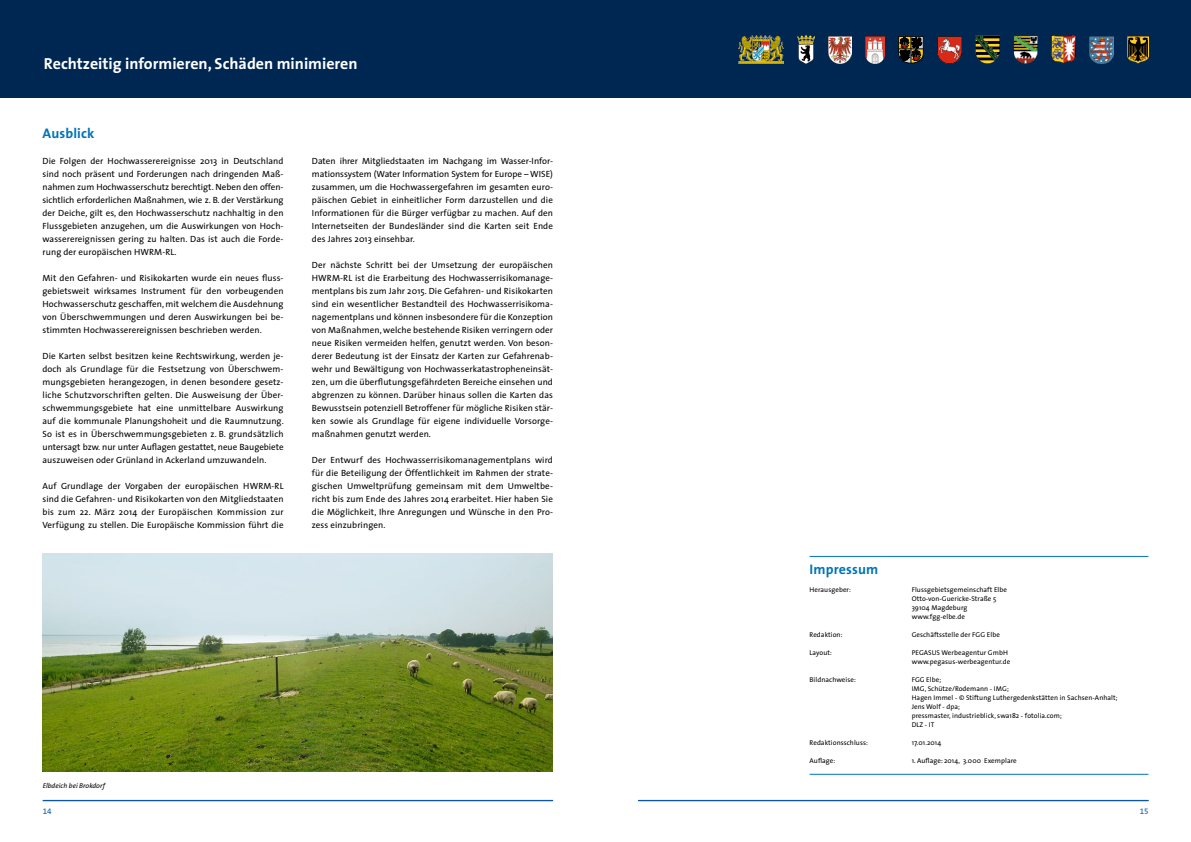
<style>
.page{position:relative;width:1191px;height:842px;background:#fff}
.page>*{position:absolute;margin:0;border:0;box-sizing:border-box;transform-origin:0 0}
.t1{font:700 16px "The Sans";color:#fff}
.t2{font:700 14px "The Sans";letter-spacing:.01em;color:#0074b7}
.t3{font:9px/13px "The Sans";letter-spacing:.01em;color:#000;text-align:justify}
.t4{font:8px "The Sans Expert";color:#0b56a5}
.t5{font:7px/9px "The Sans";letter-spacing:.01em;color:#000}
.t6{font:italic 7px "The Sans";color:#000}
</style>
<div class="page">
<div style="left:595px;top:0;width:596px;height:98px;background:#002752"></div>
<div style="left:0;top:0;width:595px;height:98px;background:#002752"></div>
<img style="left:797px;top:36px;width:17px;height:28px">
<img style="left:738px;top:36px;width:45px;height:27px">
<img style="left:828px;top:36px;width:23px;height:27px">
<svg style="left:898px;top:36px;width:25px;height:27px"></svg>
<img style="left:865px;top:36px;width:19px;height:27px">
<img style="left:937px;top:36px;width:24px;height:27px">
<img style="left:1013px;top:36px;width:24px;height:28px">
<img style="left:975px;top:36px;width:24px;height:28px">
<img style="left:1089px;top:36px;width:24px;height:27px">
<img style="left:1051px;top:36px;width:24px;height:28px">
<img style="left:1127px;top:36px;width:21px;height:28px">
<svg style="left:638px;top:800px;width:510px;height:1px"></svg>
<svg style="left:42px;top:800px;width:511px;height:1px"></svg>
<hr style="left:809px;top:556px;width:339px;height:1px;background:#0074b7">
<hr style="left:809px;top:774px;width:339px;height:1px;background:#0074b7">
<img style="left:43px;top:554px;width:510px;height:218px">
<h1 class="t1" style="left:44px;top:50px;width:315px">Rechtzeitig informieren, Schäden minimieren</h1>
<h2 class="t2" style="left:43px;top:121px;width:54px">Ausblick</h2>
<p class="t3" style="left:43px;top:154px;width:242px">Die Folgen der Hochwasserereignisse 2013 in Deutschland sind noch präsent und Forderungen nach dringenden Maß&shy;nahmen zum Hochwasserschutz berechtigt. Neben den offen&shy;sichtlich erforderlichen Maßnahmen, wie z. B. der Verstärkung der Deiche, gilt es, den Hochwasserschutz nachhaltig in den Flussgebieten anzugehen, um die Auswirkungen von Hoch&shy;wasserereignissen gering zu halten. Das ist auch die Forde&shy;rung der europäischen HWRM-RL.</p>
<p class="t3" style="left:43px;top:271px;width:242px">Mit den Gefahren- und Risikokarten wurde ein neues fluss&shy;gebietsweit wirksames Instrument für den vorbeugenden Hochwasserschutz geschaffen, mit welchem die Ausdehnung von Überschwemmungen und deren Auswirkungen bei be&shy;stimmten Hochwasserereignissen beschrieben werden.</p>
<p class="t3" style="left:43px;top:349px;width:243px;text-align:left">Die Karten selbst besitzen keine Rechtswirkung, werden je&shy;doch als Grundlage für die Festsetzung von Überschwem&shy;mungsgebieten herangezogen, in denen besondere gesetz&shy;liche Schutzvorschriften gelten. Die Ausweisung der Über&shy;schwemmungsgebiete hat eine unmittelbare Auswirkung auf die kommunale Planungshoheit und die Raumnutzung.<br>So ist es in Überschwemmungsgebieten z. B. grundsätzlich untersagt bzw. nur unter Auflagen gestattet, neue Baugebiete auszuweisen oder Grünland in Ackerland umzuwandeln.</p>
<p class="t3" style="left:43px;top:479px;width:242px">Auf Grundlage der Vorgaben der europäischen HWRM-RL sind die Gefahren- und Risikokarten von den Mitgliedstaaten bis zum 22. März 2014 der Europäischen Kommission zur Verfügung zu stellen. Die Europäische Kommission führt die</p>
<p class="t3" style="left:312px;top:154px;width:242px">Daten ihrer Mitgliedstaaten im Nachgang im Wasser-Infor&shy;mationssystem (Water Information System for Europe – WISE) zusammen, um die Hochwassergefahren im gesamten euro&shy;päischen Gebiet in einheitlicher Form darzustellen und die Informationen für die Bürger verfügbar zu machen. Auf den Internetseiten der Bundesländer sind die Karten seit Ende des Jahres 2013 einsehbar.</p>
<p class="t3" style="left:312px;top:258px;width:242px">Der nächste Schritt bei der Umsetzung der europäischen HWRM-RL ist die Erarbeitung des Hochwasserrisikomanage&shy;mentplans bis zum Jahr 2015. Die Gefahren- und Risikokarten sind ein wesentlicher Bestandteil des Hochwasserrisikoma&shy;nagementplans und können insbesondere für die Konzeption von Maßnahmen, welche bestehende Risiken verringern oder neue Risiken vermeiden helfen, genutzt werden. Von beson&shy;derer Bedeutung ist der Einsatz der Karten zur Gefahrenab&shy;wehr und Bewältigung von Hochwasserkatastropheneinsät&shy;zen, um die überflutungsgefährdeten Bereiche einsehen und abgrenzen zu können. Darüber hinaus sollen die Karten das Bewusstsein potenziell Betroffener für mögliche Risiken stär&shy;ken sowie als Grundlage für eigene individuelle Vorsorge&shy;maßnahmen genutzt werden.</p>
<p class="t3" style="left:312px;top:453px;width:242px">Der Entwurf des Hochwasserrisikomanagementplans wird für die Beteiligung der Öffentlichkeit im Rahmen der strate&shy;gischen Umweltprüfung gemeinsam mit dem Umweltbe&shy;richt bis zum Ende des Jahres 2014 erarbeitet. Hier haben Sie die Möglichkeit, Ihre Anregungen und Wünsche in den Pro&shy;zess einzubringen.</p>
<p class="t6" style="left:43px;top:780px;width:64px">Elbdeich bei Brokdorf</p>
<h2 class="t2" style="left:809px;top:557px;width:70px">Impressum</h2>
<p class="t5" style="left:809px;top:585px;width:43px">Herausgeber:</p>
<p class="t5" style="left:911px;top:585px;width:97px">Flussgebietsgemeinschaft Elbe<br>Otto-von-Guericke-Straße 5<br>39104 Magdeburg www.fgg-elbe.de</p>
<p class="t5" style="left:809px;top:630px;width:34px">Redaktion:</p>
<p class="t5" style="left:911px;top:630px;width:90px">Geschäftsstelle der FGG Elbe</p>
<p class="t5" style="left:809px;top:648px;width:24px">Layout:</p>
<p class="t5" style="left:911px;top:648px;width:100px">PEGASUS Werbeagentur GmbH www.pegasus-werbeagentur.de</p>
<p class="t5" style="left:809px;top:675px;width:48px">Bildnachweise:</p>
<p class="t5" style="left:911px;top:675px;width:207px">FGG Elbe;<br>IMG, Schütze/Rodemann - IMG;<br>Hagen Immel - © Stiftung Luthergedenkstätten in Sachsen-Anhalt;<br>Jens Wolf - dpa;<br>pressmaster, industrieblick, swa182 - fotolia.com;<br>DLZ - IT</p>
<p class="t5" style="left:809px;top:738px;width:60px">Redaktionsschluss:</p>
<p class="t5" style="left:911px;top:738px;width:31px">17.01.2014</p>
<p class="t5" style="left:809px;top:756px;width:27px">Auflage:</p>
<p class="t5" style="left:911px;top:756px;width:107px">1. Auflage: 2014, 3.000 Exemplare</p>
<p class="t4" style="left:43px;top:804px;width:10px">14</p>
<p class="t4" style="left:1139px;top:804px;width:10px">15</p>
</div>
